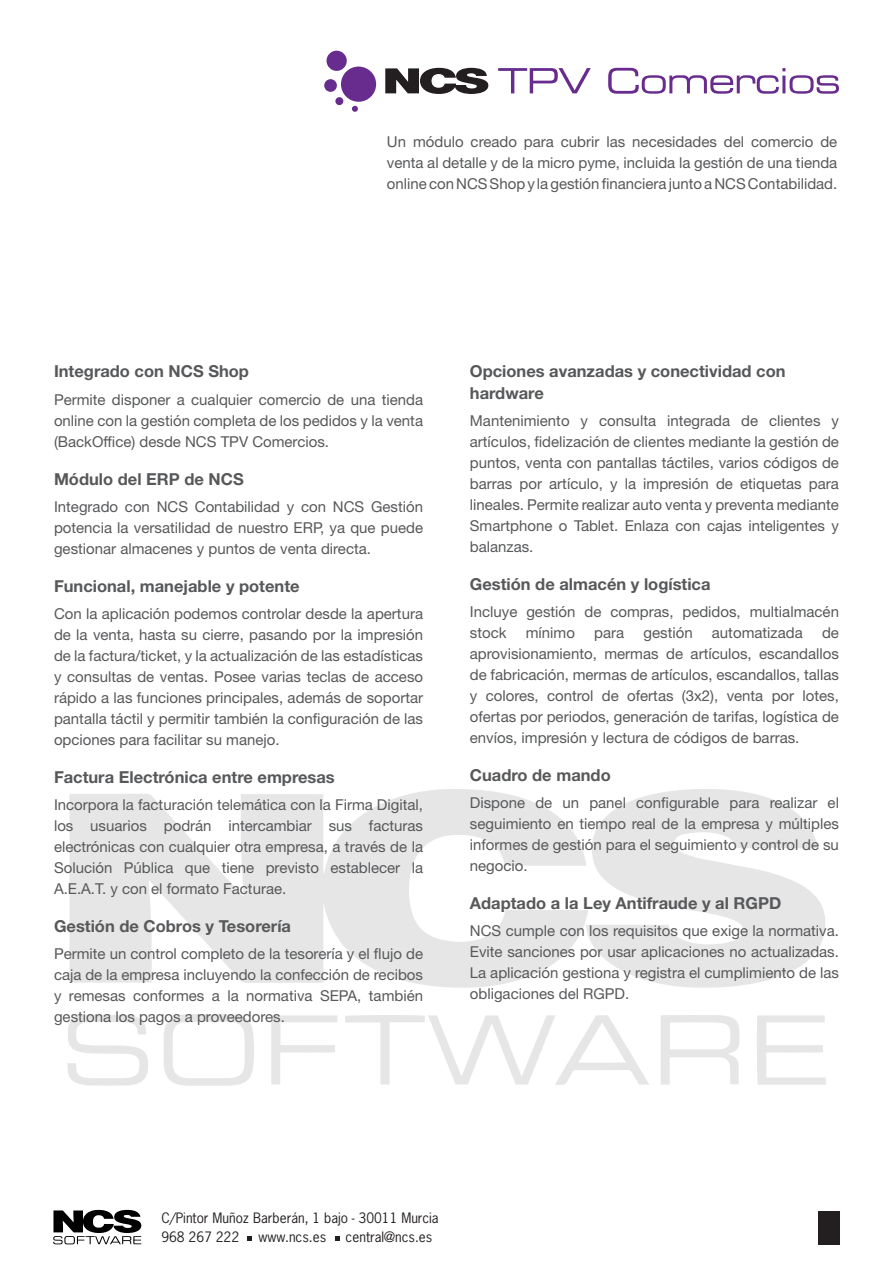
<style>
.page{position:relative;width:893px;height:1263px;background:#fff}
.page>*{position:absolute;margin:0;border:0;box-sizing:border-box;transform-origin:0 0}
.Subtitulo_texto{font:700 16.5px/21px "Helvetica Neue LT Std";color:#57585a}
.Cuerpo_de_texto{font:15px/21px "Helvetica Neue LT Std";color:#57585a;text-align:justify}
.t1{font:13.5px/19.5px "News Gothic Std";color:#231f20}
</style>
<div class="page">
<svg style="left:69px;top:789px;width:517px;height:199px;fill:#e6e6e6"></svg>
<svg style="left:586px;top:789px;width:239px;height:199px;fill:#e6e6e6"></svg>
<svg style="left:757px;top:1015px;width:69px;height:70px"></svg>
<svg style="left:67px;top:1015px;width:81px;height:71px"></svg>
<svg style="left:164px;top:1014px;width:90px;height:72px"></svg>
<svg style="left:661px;top:1015px;width:79px;height:69px"></svg>
<svg style="left:271px;top:1015px;width:66px;height:69px"></svg>
<svg style="left:345px;top:1015px;width:304px;height:70px"></svg>
<svg style="left:53px;top:1210px;width:88px;height:34px"></svg>
<div style="left:818px;top:1210px;width:21px;height:34px;background:#231f20"></div>
<svg style="left:248px;top:1236px;width:4px;height:5px"></svg>
<svg style="left:335px;top:1236px;width:5px;height:5px"></svg>
<svg style="left:385px;top:68px;width:103px;height:26px"></svg>
<svg style="left:498px;top:68px;width:93px;height:25px"></svg>
<svg style="left:608px;top:68px;width:231px;height:26px"></svg>
<div style="left:341px;top:67px;width:35px;height:35px;background:#672c8e;border-radius:50%"></div>
<div style="left:326px;top:51px;width:21px;height:20px;background:#672c8e;border-radius:50%"></div>
<div style="left:324px;top:79px;width:13px;height:13px;background:#672c8e;border-radius:50%"></div>
<div style="left:335px;top:97px;width:8px;height:8px;background:#672c8e;border-radius:50%"></div>
<svg style="left:352px;top:106px;width:6px;height:6px"></svg>
<p class="Cuerpo_de_texto" style="left:387px;top:131px;width:452px">Un módulo creado para cubrir las necesidades del comercio de venta al detalle y de la micro pyme, incluida la gestión de una tienda online con NCS Shop y la gestión financiera junto a NCS Contabilidad.</p>
<p class="Subtitulo_texto" style="left:54px;top:361px;width:196px">Integrado con NCS Shop</p>
<p class="Cuerpo_de_texto" style="left:54px;top:388px;width:371px">Permite disponer a cualquier comercio de una tienda online con la gestión completa de los pedidos y la venta (BackOffice) desde NCS TPV Comercios.</p>
<p class="Subtitulo_texto" style="left:54px;top:468px;width:191px">Módulo del ERP de NCS</p>
<p class="Cuerpo_de_texto" style="left:54px;top:495px;width:371px">Integrado con NCS Contabilidad y con NCS Gestión potencia la versatilidad de nuestro ERP, ya que puede gestionar almacenes y puntos de venta directa.</p>
<p class="Subtitulo_texto" style="left:54px;top:575px;width:247px">Funcional, manejable y potente</p>
<p class="Cuerpo_de_texto" style="left:54px;top:602px;width:371px">Con la aplicación podemos controlar desde la apertura de la venta, hasta su cierre, pasando por la impresión de la factura/ticket, y la actualización de las estadísticas y consultas de ventas. Posee varias teclas de acceso rápido a las funciones principales, además de soportar pantalla táctil y permitir también la configuración de las opciones para facilitar su manejo.</p>
<p class="Subtitulo_texto" style="left:54px;top:766px;width:282px">Factura Electrónica entre empresas</p>
<p class="Cuerpo_de_texto" style="left:54px;top:793px;width:371px">Incorpora la facturación telemática con la Firma Digital, los usuarios podrán intercambiar sus facturas electrónicas con cualquier otra empresa, a través de la Solución Pública que tiene previsto establecer la A.E.A.T. y con el formato Facturae.</p>
<p class="Subtitulo_texto" style="left:54px;top:915px;width:239px">Gestión de Cobros y Tesorería</p>
<p class="Cuerpo_de_texto" style="left:54px;top:942px;width:371px">Permite un control completo de la tesorería y el flujo de caja de la empresa incluyendo la confección de recibos y remesas conformes a la normativa SEPA, también gestiona los pagos a proveedores.</p>
<p class="Subtitulo_texto" style="left:470px;top:361px;width:317px">Opciones avanzadas y conectividad con hardware</p>
<p class="Cuerpo_de_texto" style="left:470px;top:409px;width:371px">Mantenimiento y consulta integrada de clientes y artículos, fidelización de clientes mediante la gestión de puntos, venta con pantallas táctiles, varios códigos de barras por artículo, y la impresión de etiquetas para lineales. Permite realizar auto venta y preventa mediante Smartphone o Tablet. Enlaza con cajas inteligentes y balanzas.</p>
<p class="Subtitulo_texto" style="left:470px;top:573px;width:242px">Gestión de almacén y logística</p>
<p class="Cuerpo_de_texto" style="left:470px;top:600px;width:371px">Incluye gestión de compras, pedidos, multialmacén stock</p>
<p class="Cuerpo_de_texto" style="left:526px;top:621px;width:51px">mínimo</p>
<p class="Cuerpo_de_texto" style="left:594px;top:621px;width:31px">para</p>
<p class="Cuerpo_de_texto" style="left:643px;top:621px;width:51px">gestión</p>
<p class="Cuerpo_de_texto" style="left:712px;top:621px;width:92px">automatizada</p>
<p class="Cuerpo_de_texto" style="left:470px;top:621px;width:371px;text-indent:352px">de aprovisionamiento, mermas de artículos, escandallos de fabricación, mermas de artículos, escandallos, tallas y colores, control de ofertas (3x2), venta por lotes, ofertas por periodos, generación de tarifas, logística de envíos, impresión y lectura de códigos de barras.</p>
<p class="Subtitulo_texto" style="left:470px;top:764px;width:142px">Cuadro de mando</p>
<p class="Cuerpo_de_texto" style="left:470px;top:791px;width:371px">Dispone de un panel configurable para realizar el seguimiento en tiempo real de la empresa y múltiples informes de gestión para el seguimiento y control de su negocio.</p>
<p class="Subtitulo_texto" style="left:470px;top:892px;width:313px">Adaptado a la Ley Antifraude y al RGPD</p>
<p class="Cuerpo_de_texto" style="left:470px;top:919px;width:371px">NCS cumple con los requisitos que exige la normativa.<br>Evite sanciones por usar aplicaciones no actualizadas.<br>La aplicación gestiona y registra el cumplimiento de las obligaciones del RGPD.</p>
<p class="t1" style="left:161px;top:1208px;width:279px">C/Pintor Muñoz Barberán, 1 bajo - 30011 Murcia<br>968 267 222</p>
<p class="t1" style="left:259px;top:1227px;width:69px">www.ncs.es</p>
<p class="t1" style="left:346px;top:1227px;width:88px">central@ncs.es</p>
</div>
